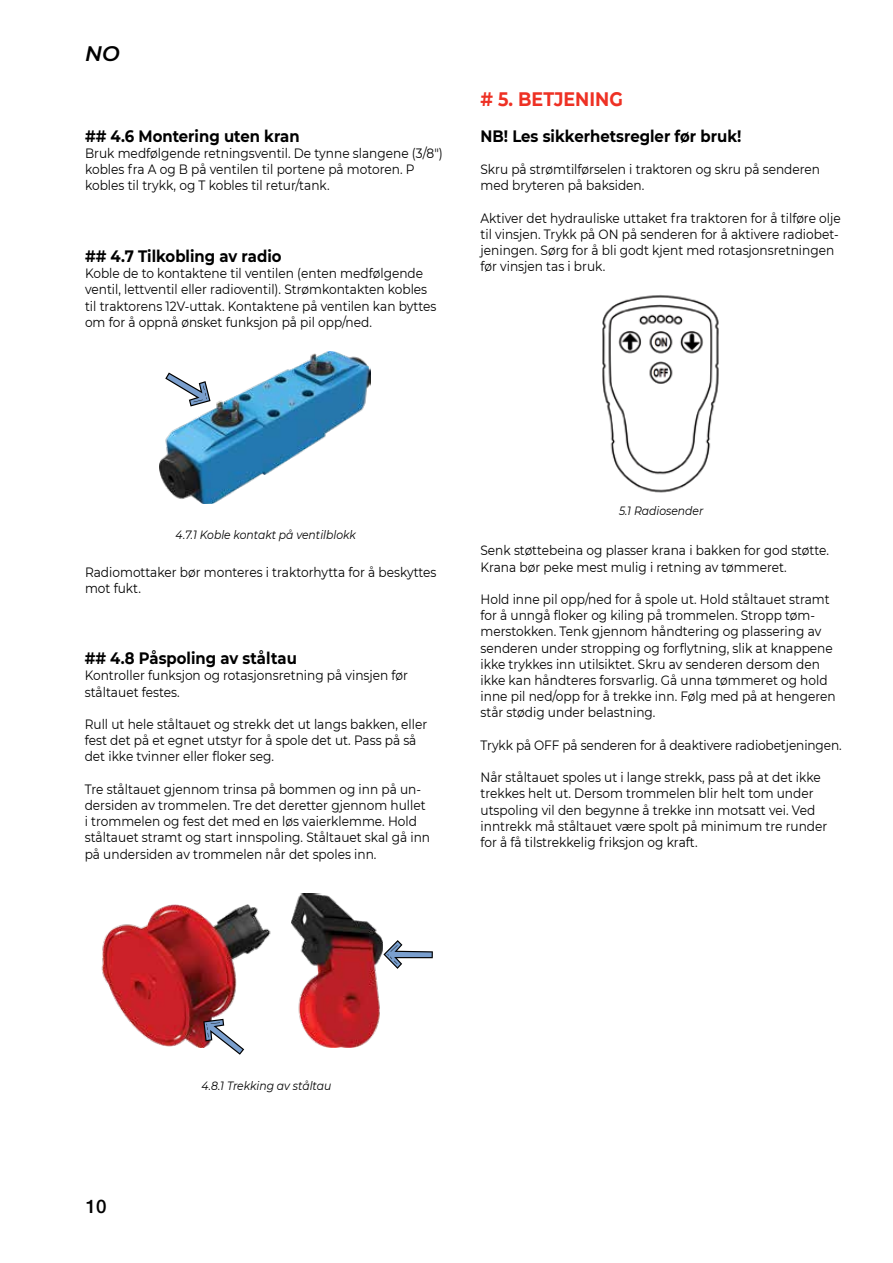
<style>
.page{position:relative;width:893px;height:1263px;background:#fff}
.page>*{position:absolute;margin:0;border:0;box-sizing:border-box;transform-origin:0 0}
.t1{font:italic 600 21px "Montserrat";color:#000}
.t2{font:700 19.5px "Montserrat";color:#ee3124;scale:.9 1}
.t3{font:500 18.75px "Helvetica Neue LT Std";color:#000}
.t4{font:700 16.5px "Montserrat";color:#000;scale:.9 1}
.t5{font:13.5px/16.2px "Montserrat";color:#000;scale:.9 1}
.t6{font:italic 12px "Montserrat";color:#000;scale:.9 1}
</style>
<div class="page">
<img style="left:602px;top:295px;width:117px;height:198px">
<img style="left:160px;top:351px;width:211px;height:153px">
<svg style="left:165px;top:372px;width:46px;height:34px"></svg>
<img style="left:291px;top:893px;width:91px;height:154px">
<img style="left:101px;top:904px;width:170px;height:143px">
<svg style="left:383px;top:940px;width:50px;height:29px"></svg>
<svg style="left:203px;top:1019px;width:41px;height:36px"></svg>
<h1 class="t1" style="left:85px;top:38px;width:36px">NO</h1>
<p class="t4" style="left:85px;top:124px;width:240px">## 4.6 Montering uten kran</p>
<p class="t5" style="left:85px;top:144px;width:399px">Bruk medfølgende retningsventil. De tynne slangene (3/8") kobles fra A og B på ventilen til portene på motoren. P kobles til trykk, og T kobles til retur/tank.</p>
<p class="t4" style="left:85px;top:244px;width:220px">## 4.7 Tilkobling av radio</p>
<p class="t5" style="left:85px;top:265px;width:392px">Koble de to kontaktene til ventilen (enten medfølgende ventil, lettventil eller radioventil). Strømkontakten kobles til traktorens 12V-uttak. Kontaktene på ventilen kan byttes om for å oppnå ønsket funksjon på pil opp/ned.</p>
<h2 class="t2" style="left:480px;top:85px;width:160px"># 5. BETJENING</h2>
<p class="t4" style="left:480px;top:124px;width:292px">NB! Les sikkerhetsregler før bruk!</p>
<p class="t5" style="left:480px;top:161px;width:379px">Skru på strømtilførselen i traktoren og skru på senderen med bryteren på baksiden.</p>
<p class="t5" style="left:480px;top:209px;width:402px">Aktiver det hydrauliske uttaket fra traktoren for å tilføre olje til vinsjen. Trykk på ON på senderen for å aktivere radiobet&shy;jeningen. Sørg for å bli godt kjent med rotasjonsretningen før vinsjen tas i bruk.</p>
<p class="t6" style="left:176px;top:526px;width:202px">4.7.1 Koble kontakt på ventilblokk</p>
<p class="t5" style="left:85px;top:564px;width:392px">Radiomottaker bør monteres i traktorhytta for å beskyttes mot fukt.</p>
<p class="t4" style="left:85px;top:646px;width:237px">## 4.8 Påspoling av ståltau</p>
<p class="t5" style="left:85px;top:667px;width:361px">Kontroller funksjon og rotasjonsretning på vinsjen før ståltauet festes.</p>
<p class="t5" style="left:85px;top:715px;width:382px">Rull ut hele ståltauet og strekk det ut langs bakken, eller fest det på et egnet utstyr for å spole det ut. Pass på så det ikke tvinner eller floker seg.</p>
<p class="t5" style="left:85px;top:780px;width:385px">Tre ståltauet gjennom trinsa på bommen og inn på un&shy;dersiden av trommelen. Tre det deretter gjennom hullet i trommelen og fest det med en løs vaierklemme. Hold ståltauet stramt og start innspoling. Ståltauet skal gå inn på undersiden av trommelen når det spoles inn.</p>
<p class="t6" style="left:619px;top:503px;width:95px">5.1 Radiosender</p>
<p class="t5" style="left:480px;top:542px;width:389px">Senk støttebeina og plasser krana i bakken for god støtte.<br>Krana bør peke mest mulig i retning av tømmeret.</p>
<p class="t5" style="left:480px;top:591px;width:396px">Hold inne pil opp/ned for å spole ut. Hold ståltauet stramt for å unngå floker og kiling på trommelen. Stropp tøm&shy;merstokken. Tenk gjennom håndtering og plassering av senderen under stropping og forflytning, slik at knappene ikke trykkes inn utilsiktet. Skru av senderen dersom den ikke kan håndteres forsvarlig. Gå unna tømmeret og hold inne pil ned/opp for å trekke inn. Følg med på at hengeren står stødig under belastning.</p>
<p class="t5" style="left:480px;top:736px;width:403px">Trykk på OFF på senderen for å deaktivere radiobetjeningen.</p>
<p class="t5" style="left:480px;top:769px;width:387px">Når ståltauet spoles ut i lange strekk, pass på at det ikke trekkes helt ut. Dersom trommelen blir helt tom under utspoling vil den begynne å trekke inn motsatt vei. Ved inntrekk må ståltauet være spolt på minimum tre runder for å få tilstrekkelig friksjon og kraft.</p>
<h3 class="t3" style="left:86px;top:1195px;width:22px">10</h3>
<p class="t6" style="left:201px;top:1077px;width:146px">4.8.1 Trekking av ståltau</p>
</div>
